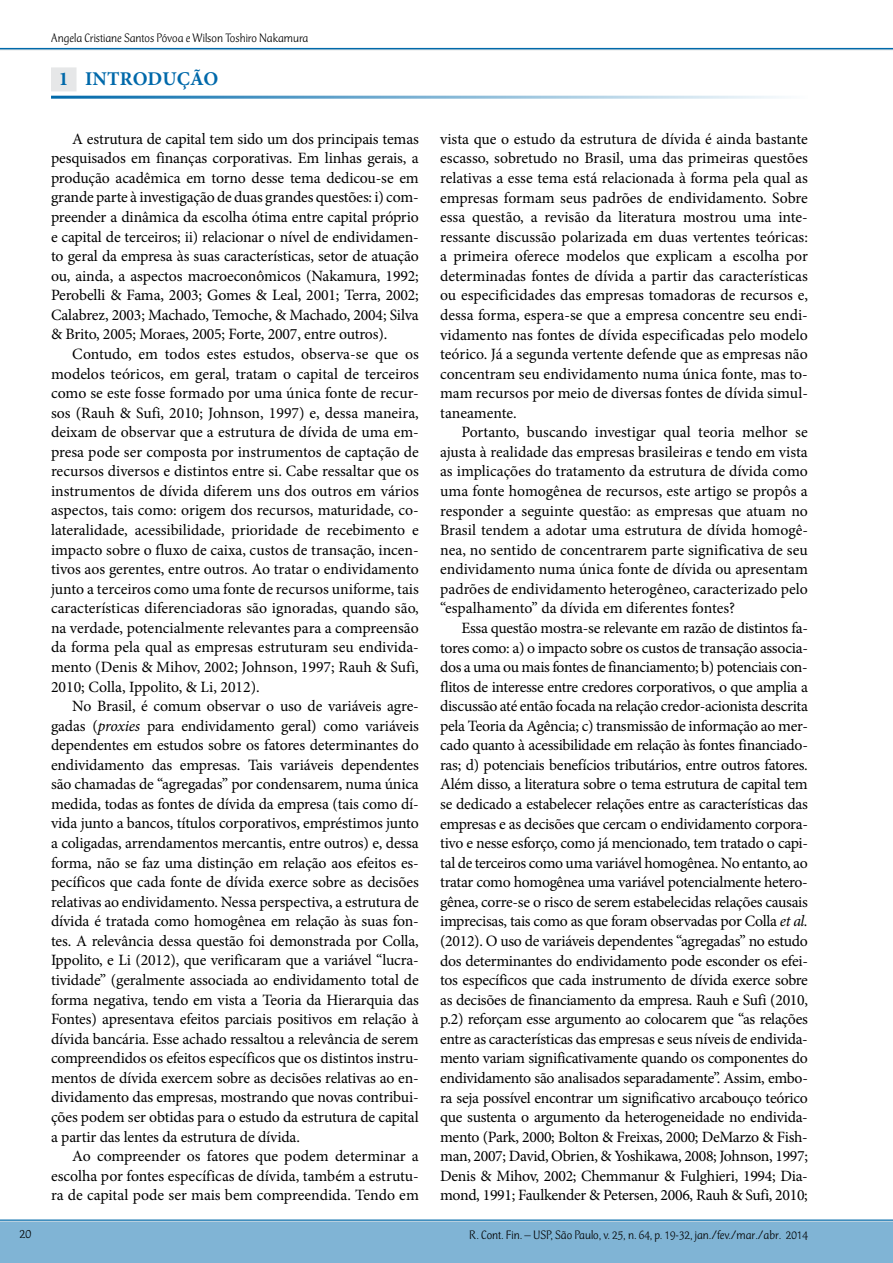
<style>
.page{position:relative;width:893px;height:1263px;background:#fff}
.page>*{position:absolute;margin:0;border:0;box-sizing:border-box;transform-origin:0 0}
.t1{font:700 19.5px "Minion Pro";letter-spacing:.01em;color:#0069aa}
.t2{font:15.75px/19.5px "Minion Pro";letter-spacing:-.005em;color:#000;text-align:justify}
.t3{font:300 13.5px "CT Mercurius Std";color:#000}
.t4{font:300 12.75px "CT Mercurius Std";color:#000}
.s1{font-style:italic}
</style>
<div class="page">
<hr style="left:0;top:49px;width:893px;height:1px;background:#e6e7e8">
<hr style="left:0;top:48px;width:893px;height:1px;background:#0069aa">
<div style="left:0;top:1221px;width:893px;height:42px;background:#80b4d5"></div>
<hr style="left:0;top:1219px;width:893px;height:2px;background:#3387bb">
<div style="left:51px;top:67px;width:26px;height:24px;background:#e6e7e8"></div>
<p class="t4" style="left:51px;top:32px;width:259px">Angela Cristiane Santos Póvoa e Wilson Toshiro Nakamura</p>
<p class="t1" style="left:59px;top:65px;width:77px">1 INTRODU</p>
<p class="t1" style="left:177px;top:65px;width:38px">ÇÃO</p>
<p class="t2" style="left:51px;top:129px;width:369px;text-indent:21px">A estrutura de capital tem sido um dos principais temas pesquisados em finanças corporativas. Em linhas gerais, a produção acadêmica em torno desse tema dedicou-se em grande parte à investigação de duas grandes questões: i) com&shy;preender a dinâmica da escolha ótima entre capital próprio e capital de terceiros; ii) relacionar o nível de endividamen&shy;to geral da empresa às suas características, setor de atuação ou, ainda, a aspectos macroeconômicos (Nakamura, 1992; Perobelli &amp; Fama, 2003; Gomes &amp; Leal, 2001; Terra, 2002; Calabrez, 2003; Machado, Temoche, &amp; Machado, 2004; Silva &amp; Brito, 2005; Moraes, 2005; Forte, 2007, entre outros).</p>
<p class="t2" style="left:51px;top:344px;width:369px;text-indent:21px">Contudo, em todos estes estudos, observa-se que os modelos teóricos, em geral, tratam o capital de terceiros como se este fosse formado por uma única fonte de recur&shy;sos (Rauh &amp; Sufi, 2010; Johnson, 1997) e, dessa maneira, deixam de observar que a estrutura de dívida de uma em&shy;presa pode ser composta por instrumentos de captação de recursos diversos e distintos entre si. Cabe ressaltar que os instrumentos de dívida diferem uns dos outros em vários aspectos, tais como: origem dos recursos, maturidade, co&shy;lateralidade, acessibilidade, prioridade de recebimento e impacto sobre o fluxo de caixa, custos de transação, incen&shy;tivos aos gerentes, entre outros. Ao tratar o endividamento junto a terceiros como uma fonte de recursos uniforme, tais características diferenciadoras são ignoradas, quando são, na verdade, potencialmente relevantes para a compreensão da forma pela qual as empresas estruturam seu endivida&shy;mento (Denis &amp; Mihov, 2002; Johnson, 1997; Rauh &amp; Sufi, 2010; Colla, Ippolito, &amp; Li, 2012).</p>
<p class="t2" style="left:51px;top:696px;width:369px;text-indent:21px">No Brasil, é comum observar o uso de variáveis agre&shy;gadas (<span class="s1">proxies</span> para endividamento geral) como variáveis dependentes em estudos sobre os fatores determinantes do endividamento das empresas. Tais variáveis dependentes são chamadas de “agregadas” por condensarem, numa única medida, todas as fontes de dívida da empresa (tais como dí&shy;vida junto a bancos, títulos corporativos, empréstimos junto a coligadas, arrendamentos mercantis, entre outros) e, dessa forma, não se faz uma distinção em relação aos efeitos es&shy;pecíficos que cada fonte de dívida exerce sobre as decisões relativas ao endividamento. Nessa perspectiva, a estrutura de dívida é tratada como homogênea em relação às suas fon&shy;tes. A relevância dessa questão foi demonstrada por Colla, Ippolito, e Li (2012), que verificaram que a variável “lucra&shy;tividade” (geralmente associada ao endividamento total de forma negativa, tendo em vista a Teoria da Hierarquia das Fontes) apresentava efeitos parciais positivos em relação à dívida bancária. Esse achado ressaltou a relevância de serem compreendidos os efeitos específicos que os distintos instru&shy;mentos de dívida exercem sobre as decisões relativas ao en&shy;dividamento das empresas, mostrando que novas contribui&shy;ções podem ser obtidas para o estudo da estrutura de capital a partir das lentes da estrutura de dívida.</p>
<p class="t2" style="left:51px;top:1146px;width:369px;text-indent:21px">Ao compreender os fatores que podem determinar a escolha por fontes específicas de dívida, também a estrutu&shy;ra de capital pode ser mais bem compreendida. Tendo em</p>
<p class="t2" style="left:440px;top:129px;width:369px">vista que o estudo da estrutura de dívida é ainda bastante escasso, sobretudo no Brasil, uma das primeiras questões relativas a esse tema está relacionada à forma pela qual as empresas formam seus padrões de endividamento. Sobre essa questão, a revisão da literatura mostrou uma inte&shy;ressante discussão polarizada em duas vertentes teóricas: a primeira oferece modelos que explicam a escolha por determinadas fontes de dívida a partir das características ou especificidades das empresas tomadoras de recursos e, dessa forma, espera-se que a empresa concentre seu endi&shy;vidamento nas fontes de dívida especificadas pelo modelo teórico. Já a segunda vertente defende que as empresas não concentram seu endividamento numa única fonte, mas to&shy;mam recursos por meio de diversas fontes de dívida simul&shy;taneamente.</p>
<p class="t2" style="left:440px;top:423px;width:369px;text-indent:21px">Portanto, buscando investigar qual teoria melhor se ajusta à realidade das empresas brasileiras e tendo em vista as implicações do tratamento da estrutura de dívida como uma fonte homogênea de recursos, este artigo se propôs a responder a seguinte questão: as empresas que atuam no Brasil tendem a adotar uma estrutura de dívida homogê&shy;nea, no sentido de concentrarem parte significativa de seu endividamento numa única fonte de dívida ou apresentam padrões de endividamento heterogêneo, caracterizado pelo “espalhamento” da dívida em diferentes fontes?</p>
<p class="t2" style="left:440px;top:618px;width:369px;text-indent:21px">Essa questão mostra-se relevante em razão de distintos fa&shy;tores como: a) o impacto sobre os custos de transação associa&shy;dos a uma ou mais fontes de financiamento; b) potenciais con&shy;flitos de interesse entre credores corporativos, o que amplia a discussão até então focada na relação credor-acionista descrita pela Teoria da Agência; c) transmissão de informação ao mer&shy;cado quanto à acessibilidade em relação às fontes financiado&shy;ras; d) potenciais benefícios tributários, entre outros fatores.<br>Além disso, a literatura sobre o tema estrutura de capital tem se dedicado a estabelecer relações entre as características das empresas e as decisões que cercam o endividamento corpora&shy;tivo e nesse esforço, como já mencionado, tem tratado o capi&shy;tal de terceiros como uma variável homogênea. No entanto, ao tratar como homogênea uma variável potencialmente hetero&shy;gênea, corre-se o risco de serem estabelecidas relações causais imprecisas, tais como as que foram observadas por Colla <span class="s1">et al. </span>(2012). O uso de variáveis dependentes “agregadas” no estudo dos determinantes do endividamento pode esconder os efei&shy;tos específicos que cada instrumento de dívida exerce sobre as decisões de financiamento da empresa. Rauh e Sufi (2010, p.2) reforçam esse argumento ao colocarem que “as relações entre as características das empresas e seus níveis de endivida&shy;mento variam significativamente quando os componentes do endividamento são analisados separadamente”. Assim, embo&shy;ra seja possível encontrar um significativo arcabouço teórico que sustenta o argumento da heterogeneidade no endivida&shy;mento (Park, 2000; Bolton &amp; Freixas, 2000; DeMarzo &amp; Fish&shy;man, 2007; David, Obrien, &amp; Yoshikawa, 2008; Johnson, 1997; Denis &amp; Mihov, 2002; Chemmanur &amp; Fulghieri, 1994; Dia&shy;mond, 1991; Faulkender &amp; Petersen, 2006, Rauh &amp; Sufi, 2010;</p>
<p class="t3" style="left:20px;top:1227px;width:13px">20</p>
<p class="t4" style="left:469px;top:1228px;width:340px">R. Cont. Fin. – USP, São Paulo, v. 25, n. 64, p. 19-32, jan./fev./mar./abr. 2014</p>
</div>
